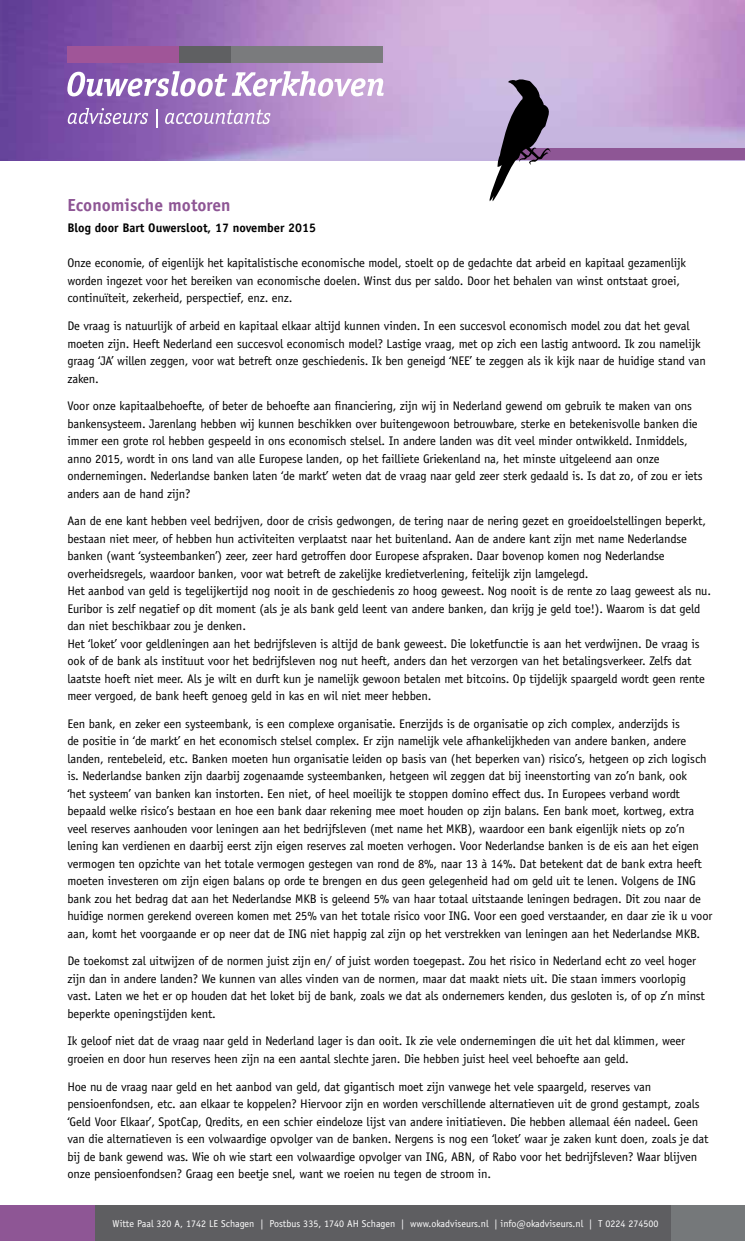
<style>
.page{position:relative;width:745px;height:1241px;background:#fff}
.page>*{position:absolute;margin:0;border:0;box-sizing:border-box;transform-origin:0 0}
.t1{font:700 17.5px "Officina Sans";color:#8e5695}
.t2{font:12.5px/17.5px "Officina Sans";letter-spacing:-.01em;color:#000}
.t3{font:700 12.5px "Officina Sans";color:#000}
.t4{font:10px "Officina Sans";color:#fff}
</style>
<div class="page">
<img style="left:0;top:0;width:744px;height:160px">
<div style="left:68px;top:46px;width:111px;height:17px;background:#a05598"></div>
<div style="left:230px;top:46px;width:153px;height:17px;background:#7a7b7d"></div>
<div style="left:179px;top:46px;width:51px;height:17px;background:#5f6062"></div>
<svg style="left:67px;top:71px;width:316px;height:25px"></svg>
<svg style="left:68px;top:108px;width:80px;height:16px"></svg>
<svg style="left:156px;top:109px;width:1px;height:18px"></svg>
<svg style="left:165px;top:109px;width:105px;height:15px;background:#b89ace"></svg>
<div style="left:0;top:1205px;width:744px;height:35px;background:#5e5e61"></div>
<div style="left:0;top:1205px;width:95px;height:35px;background:#8e5695"></div>
<div style="left:671px;top:1205px;width:73px;height:35px;background:#75787a"></div>
<div style="left:504px;top:148px;width:240px;height:12px;background:#8e5695"></div>
<svg style="left:489px;top:79px;width:61px;height:122px"></svg>
<h1 class="t1" style="left:67px;top:194px;width:165px">Economische motoren</h1>
<p class="t3" style="left:67px;top:220px;width:250px">Blog door Bart Ouwersloot, 17 november 2015</p>
<p class="t2" style="left:67px;top:254px;width:620px">Onze economie, of eigenlijk het kapitalistische economische model, stoelt op de gedachte dat arbeid en kapitaal gezamenlijk worden ingezet voor het bereiken van economische doelen. Winst dus per saldo. Door het behalen van winst ontstaat groei, continuïteit, zekerheid, perspectief, enz. enz.</p>
<p class="t2" style="left:67px;top:317px;width:639px">De vraag is natuurlijk of arbeid en kapitaal elkaar altijd kunnen vinden. In een succesvol economisch model zou dat het geval moeten zijn. Heeft Nederland een succesvol economisch model? Lastige vraag, met op zich een lastig antwoord. Ik zou namelijk graag ‘JA’ willen zeggen, voor wat betreft onze geschiedenis. Ik ben geneigd ‘NEE’ te zeggen als ik kijk naar de huidige stand van zaken.</p>
<p class="t2" style="left:67px;top:397px;width:636px">Voor onze kapitaalbehoefte, of beter de behoefte aan financiering, zijn wij in Nederland gewend om gebruik te maken van ons bankensysteem. Jarenlang hebben wij kunnen beschikken over buitengewoon betrouwbare, sterke en betekenisvolle banken die immer een grote rol hebben gespeeld in ons economisch stelsel. In andere landen was dit veel minder ontwikkeld. Inmiddels, anno 2015, wordt in ons land van alle Europese landen, op het failliete Griekenland na, het minste uitgeleend aan onze ondernemingen. Nederlandse banken laten ‘de markt’ weten dat de vraag naar geld zeer sterk gedaald is. Is dat zo, of zou er iets anders aan de hand zijn?</p>
<p class="t2" style="left:67px;top:512px;width:644px">Aan de ene kant hebben veel bedrijven, door de crisis gedwongen, de tering naar de nering gezet en groeidoelstellingen beperkt, bestaan niet meer, of hebben hun activiteiten verplaatst naar het buitenland. Aan de andere kant zijn met name Nederlandse banken (want ‘systeembanken’) zeer, zeer hard getroffen door Europese afspraken. Daar bovenop komen nog Nederlandse overheidsregels, waardoor banken, voor wat betreft de zakelijke kredietverlening, feitelijk zijn lamgelegd.<br>Het aanbod van geld is tegelijkertijd nog nooit in de geschiedenis zo hoog geweest. Nog nooit is de rente zo laag geweest als nu.<br>Euribor is zelf negatief op dit moment (als je als bank geld leent van andere banken, dan krijg je geld toe!). Waarom is dat geld dan niet beschikbaar zou je denken.<br>Het ‘loket’ voor geldleningen aan het bedrijfsleven is altijd de bank geweest. Die loketfunctie is aan het verdwijnen. De vraag is ook of de bank als instituut voor het bedrijfsleven nog nut heeft, anders dan het verzorgen van het betalingsverkeer. Zelfs dat laatste hoeft niet meer. Als je wilt en durft kun je namelijk gewoon betalen met bitcoins. Op tijdelijk spaargeld wordt geen rente meer vergoed, de bank heeft genoeg geld in kas en wil niet meer hebben.</p>
<p class="t2" style="left:67px;top:714px;width:646px">Een bank, en zeker een systeembank, is een complexe organisatie. Enerzijds is de organisatie op zich complex, anderzijds is<br>de positie in ‘de markt’ en het economisch stelsel complex. Er zijn namelijk vele afhankelijkheden van andere banken, andere landen, rentebeleid, etc. Banken moeten hun organisatie leiden op basis van (het beperken van) risico’s, hetgeen op zich logisch is. Nederlandse banken zijn daarbij zogenaamde systeembanken, hetgeen wil zeggen dat bij ineenstorting van zo’n bank, ook<br>‘het systeem’ van banken kan instorten. Een niet, of heel moeilijk te stoppen domino effect dus. In Europees verband wordt bepaald welke risico’s bestaan en hoe een bank daar rekening mee moet houden op zijn balans. Een bank moet, kortweg, extra veel reserves aanhouden voor leningen aan het bedrijfsleven (met name het MKB), waardoor een bank eigenlijk niets op zo’n lening kan verdienen en daarbij eerst zijn eigen reserves zal moeten verhogen. Voor Nederlandse banken is de eis aan het eigen vermogen ten opzichte van het totale vermogen gestegen van rond de 8%, naar 13 à 14%. Dat betekent dat de bank extra heeft moeten investeren om zijn eigen balans op orde te brengen en dus geen gelegenheid had om geld uit te lenen. Volgens de ING bank zou het bedrag dat aan het Nederlandse MKB is geleend 5% van haar totaal uitstaande leningen bedragen. Dit zou naar de huidige normen gerekend overeen komen met 25% van het totale risico voor ING. Voor een goed verstaander, en daar zie ik u voor aan, komt het voorgaande er op neer dat de ING niet happig zal zijn op het verstrekken van leningen aan het Nederlandse MKB.</p>
<p class="t2" style="left:67px;top:952px;width:638px">De toekomst zal uitwijzen of de normen juist zijn en/ of juist worden toegepast. Zou het risico in Nederland echt zo veel hoger zijn dan in andere landen? We kunnen van alles vinden van de normen, maar dat maakt niets uit. Die staan immers voorlopig vast. Laten we het er op houden dat het loket bij de bank, zoals we dat als ondernemers kenden, dus gesloten is, of op z’n minst beperkte openingstijden kent.</p>
<p class="t2" style="left:67px;top:1032px;width:619px">Ik geloof niet dat de vraag naar geld in Nederland lager is dan ooit. Ik zie vele ondernemingen die uit het dal klimmen, weer groeien en door hun reserves heen zijn na een aantal slechte jaren. Die hebben juist heel veel behoefte aan geld.</p>
<p class="t2" style="left:67px;top:1077px;width:642px">Hoe nu de vraag naar geld en het aanbod van geld, dat gigantisch moet zijn vanwege het vele spaargeld, reserves van pensioenfondsen, etc. aan elkaar te koppelen? Hiervoor zijn en worden verschillende alternatieven uit de grond gestampt, zoals ‘Geld Voor Elkaar’, SpotCap, Qredits, en een schier eindeloze lijst van andere initiatieven. Die hebben allemaal één nadeel. Geen van die alternatieven is een volwaardige opvolger van de banken. Nergens is nog een ‘loket’ waar je zaken kunt doen, zoals je dat bij de bank gewend was. Wie oh wie start een volwaardige opvolger van ING, ABN, of Rabo voor het bedrijfsleven? Waar blijven onze pensioenfondsen? Graag een beetje snel, want we roeien nu tegen de stroom in.</p>
<p class="t4" style="left:112px;top:1217px;width:547px">Witte Paal 320 A, 1742 LE Schagen | Postbus 335, 1740 AH Schagen | www.okadviseurs.nl | info@okadviseurs.nl | T 0224 274500</p>
</div>
